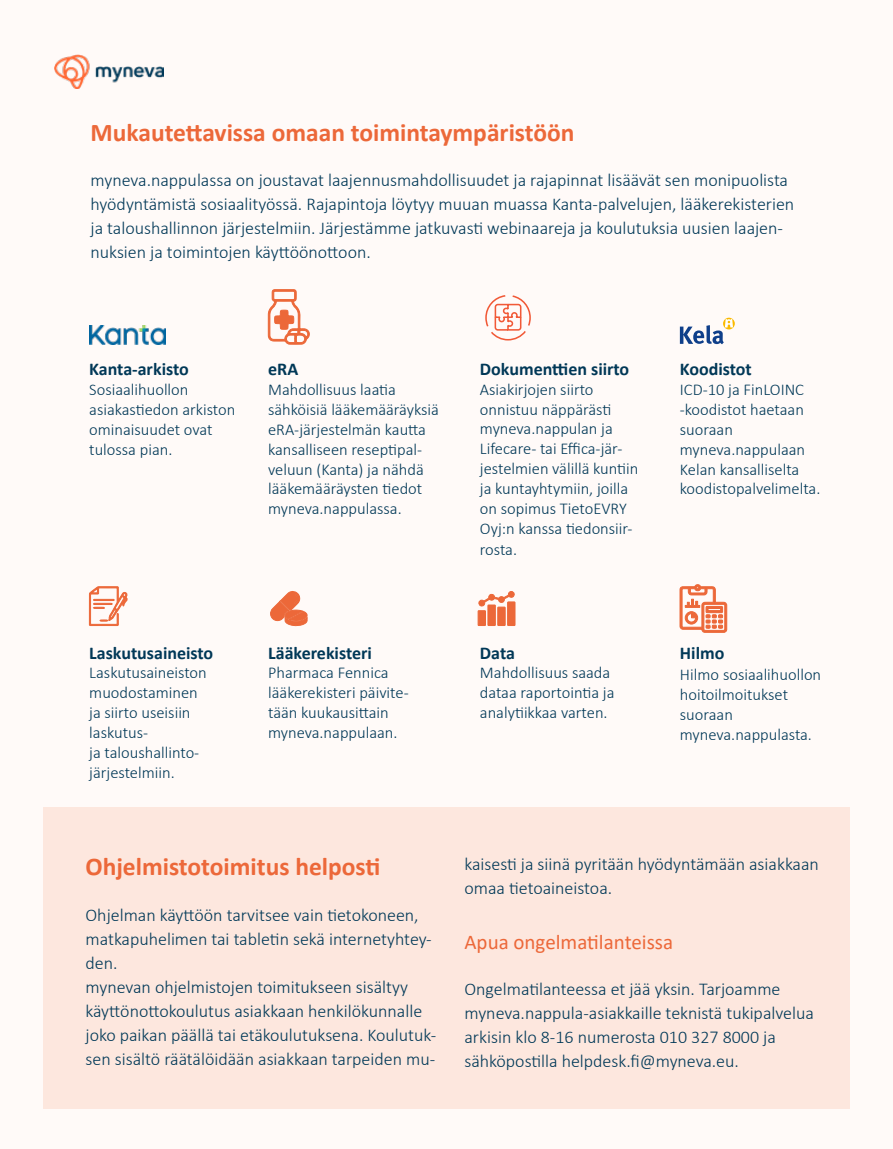
<style>
.page{position:relative;width:893px;height:1149px;background:#fff}
.page>*{position:absolute;margin:0;border:0;box-sizing:border-box;transform-origin:0 0}
.t1{font:700 25.5px "Calibri";color:#ec6839}
.t2{font:21px "Calibri";color:#ec6839}
.t3{font:300 18px/24px "Calibri";color:#003857}
.t4{font:700 18px "Calibri";color:#003857}
.t5{font:300 16.5px/19.8px "Calibri";color:#003857}
</style>
<div class="page">
<div style="left:0;top:0;width:893px;height:1148px;background:#fffaf8"></div>
<svg style="left:89px;top:586px;width:39px;height:39px"></svg>
<img style="left:89px;top:325px;width:76px;height:19px">
<svg style="left:723px;top:317px;width:12px;height:12px"></svg>
<svg style="left:680px;top:319px;width:53px;height:25px"></svg>
<svg style="left:270px;top:591px;width:38px;height:34px"></svg>
<svg style="left:478px;top:591px;width:37px;height:34px"></svg>
<svg style="left:680px;top:584px;width:47px;height:48px"></svg>
<div style="left:43px;top:807px;width:807px;height:301px;background:#fde7de"></div>
<img style="left:54px;top:54px;width:110px;height:34px">
<svg style="left:268px;top:289px;width:42px;height:56px"></svg>
<svg style="left:485px;top:295px;width:46px;height:46px"></svg>
<h1 class="t1" style="left:91px;top:114px;width:485px">Mukautettavissa omaan toimintaympäristöön</h1>
<p class="t3" style="left:91px;top:168px;width:705px">myneva.nappulassa on joustavat laajennusmahdollisuudet ja rajapinnat lisäävät sen monipuolista hyödyntämistä sosiaalityössä. Rajapintoja löytyy muuan muassa Kanta-palvelujen, lääkerekisterien ja taloushallinnon järjestelmiin. Järjestämme jatkuvasti webinaareja ja koulutuksia uusien laajen&shy;nuksien ja toimintojen käyttöönottoon.</p>
<p class="t4" style="left:89px;top:356px;width:101px">Kanta-arkisto</p>
<p class="t5" style="left:89px;top:379px;width:148px">Sosiaalihuollon asiakastiedon arkiston ominaisuudet ovat tulossa pian.</p>
<p class="t4" style="left:268px;top:356px;width:32px">eRA</p>
<p class="t5" style="left:268px;top:379px;width:172px">Mahdollisuus laatia sähköisiä lääkemääräyksiä eRA-järjestelmän kautta kansalliseen reseptipal&shy;veluun (Kanta) ja nähdä lääkemääräysten tiedot myneva.nappulassa.</p>
<p class="t4" style="left:480px;top:356px;width:151px">Dokumenttien siirto</p>
<p class="t5" style="left:480px;top:379px;width:160px">Asiakirjojen siirto onnistuu näppärästi myneva.nappulan ja<br>Lifecare- tai Effica-jär&shy;jestelmien välillä kuntiin ja kuntayhtymiin, joilla on sopimus TietoEVRY<br>Oyj:n kanssa tiedonsiir-</p>
<p class="t5" style="left:480px;top:539px;width:39px">rosta.</p>
<p class="t4" style="left:680px;top:356px;width:73px">Koodistot</p>
<p class="t5" style="left:680px;top:379px;width:142px">ICD-10 ja FinLOINC -koodistot haetaan suoraan myneva.nappulaan<br>Kelan kansalliselta koodistopalvelimelta.</p>
<p class="t4" style="left:89px;top:639px;width:126px">Laskutusaineisto</p>
<p class="t5" style="left:89px;top:662px;width:119px">Laskutusaineiston muodostaminen ja siirto useisiin laskutus-<br>ja taloushallinto&shy;järjestelmiin.</p>
<p class="t4" style="left:268px;top:639px;width:105px">Lääkerekisteri</p>
<p class="t5" style="left:268px;top:662px;width:142px">Pharmaca Fennica lääkerekisteri päivite&shy;tään kuukausittain myneva.nappulaan.</p>
<p class="t4" style="left:480px;top:639px;width:37px">Data</p>
<p class="t5" style="left:480px;top:662px;width:136px">Mahdollisuus saada dataa raportointia ja analytiikkaa varten.</p>
<p class="t4" style="left:680px;top:639px;width:46px">Hilmo</p>
<p class="t5" style="left:680px;top:664px;width:143px">Hilmo sosiaalihuollon hoitoilmoitukset suoraan myneva.nappulasta.</p>
<h1 class="t1" style="left:86px;top:848px;width:296px">Ohjelmistotoimitus helposti</h1>
<p class="t3" style="left:86px;top:902px;width:352px">Ohjelman käyttöön tarvitsee vain tietokoneen, matkapuhelimen tai tabletin sekä internetyhtey&shy;den.<br>mynevan ohjelmistojen toimitukseen sisältyy käyttönottokoulutus asiakkaan henkilökunnalle joko paikan päällä tai etäkoulutuksena. Koulutuk&shy;sen sisältö räätälöidään asiakkaan tarpeiden mu-</p>
<p class="t3" style="left:464px;top:851px;width:356px">kaisesti ja siinä pyritään hyödyntämään asiakkaan omaa tietoaineistoa.</p>
<p class="t2" style="left:464px;top:927px;width:210px">Apua ongelmatilanteissa</p>
<p class="t3" style="left:464px;top:976px;width:351px">Ongelmatilanteessa et jää yksin. Tarjoamme myneva.nappula-asiakkaille teknistä tukipalvelua arkisin klo 8-16 numerosta 010 327 8000 ja sähköpostilla helpdesk.fi@myneva.eu.</p>
</div>
